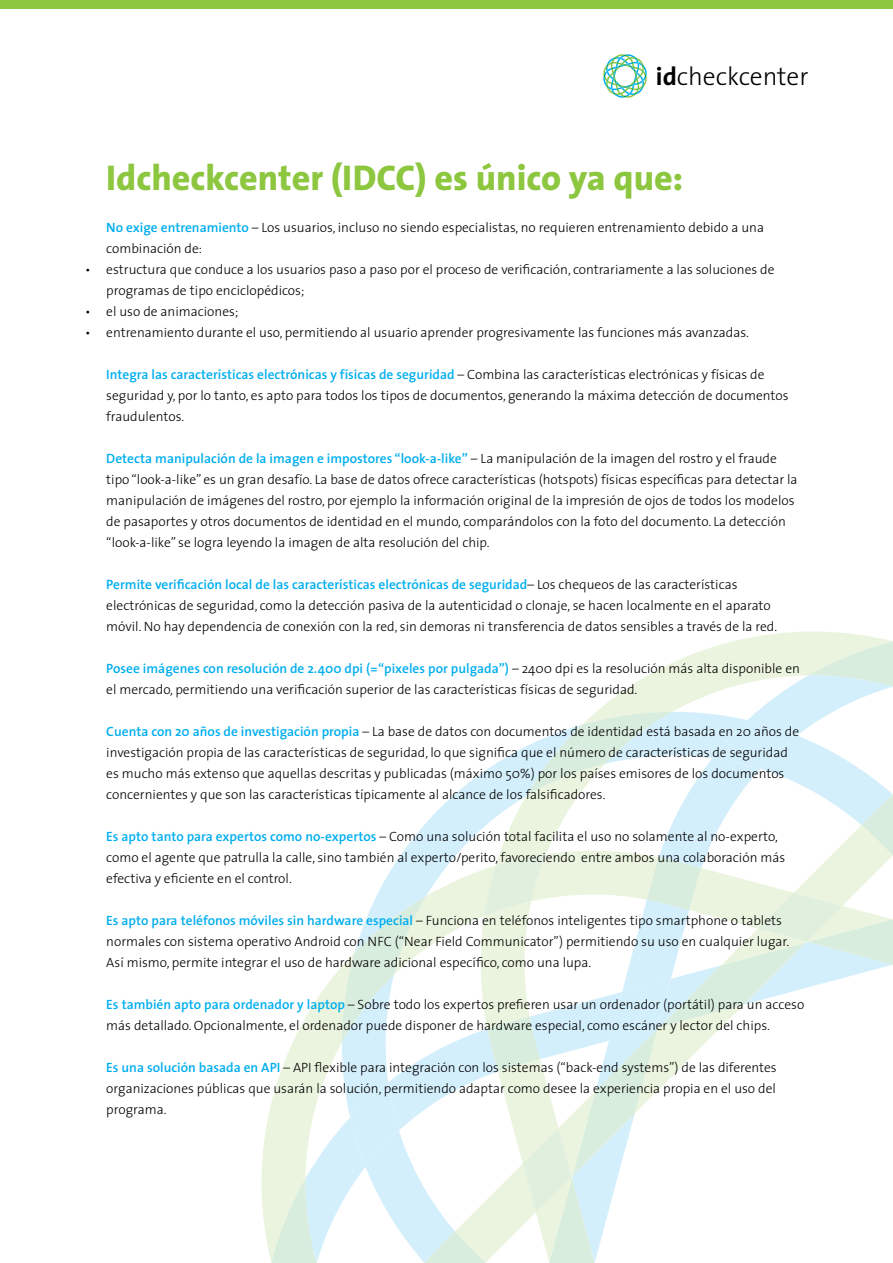
<style>
.page{position:relative;width:893px;height:1263px;background:#fff}
.page>*{position:absolute;margin:0;border:0;box-sizing:border-box;transform-origin:0 0}
.t1{font:800 36px "The Sans";color:#8dc63f}
.t2{font:300 25.5px "The Sans";color:#000}
.t3{font:300 13.5px/21px "The Sans";color:#000}
.s1{font-weight:700}
.s2{font-weight:600;color:#00aeef}
</style>
<div class="page">
<svg style="left:603px;top:54px;width:44px;height:44px"></svg>
<svg style="left:376px;top:824px;width:49px;height:72px;fill:#d4effc"></svg>
<svg style="left:262px;top:967px;width:80px;height:294px"></svg>
<svg style="left:271px;top:1178px;width:46px;height:85px;background:#ddefe2"></svg>
<svg style="left:342px;top:896px;width:83px;height:367px;fill:#d8effc"></svg>
<div style="left:0;top:0;width:893px;height:9px;background:#8dc63f"></div>
<svg style="left:425px;top:631px;width:468px;height:632px"></svg>
<h2 class="t2" style="left:656px;top:55px;width:154px"><span class="s1">id</span>checkcenter</h2>
<h1 class="t1" style="left:106px;top:148px;width:578px">Idcheckcenter (IDCC) es único ya que:</h1>
<p class="t3" style="left:106px;top:217px;width:659px"><span class="s2">No exige entrenamiento</span> – Los usuarios, incluso no siendo especialistas, no requieren entrenamiento debido a una combinación de:</p>
<p class="t3" style="left:106px;top:259px;width:670px;text-indent:-21px">• estructura que conduce a los usuarios paso a paso por el proceso de verificación, contrariamente a las soluciones de programas de tipo enciclopédicos;</p>
<p class="t3" style="left:85px;top:301px;width:155px">• el uso de animaciones;</p>
<p class="t3" style="left:85px;top:322px;width:665px">• entrenamiento durante el uso, permitiendo al usuario aprender progresivamente las funciones más avanzadas.</p>
<p class="t3" style="left:106px;top:364px;width:684px"><span class="s2">Integra las características electrónicas y físicas de seguridad</span> – Combina las características electrónicas y físicas de seguridad y, por lo tanto, es apto para todos los tipos de documentos, generando la máxima detección de documentos fraudulentos.</p>
<p class="t3" style="left:106px;top:448px;width:693px"><span class="s2">Detecta manipulación de la imagen e impostores “look-a-like”</span> – La manipulación de la imagen del rostro y el fraude tipo “look-a-like” es un gran desafío. La base de datos ofrece características (hotspots) físicas específicas para detectar la manipulación de imágenes del rostro, por ejemplo la información original de la impresión de ojos de todos los modelos de pasaportes y otros documentos de identidad en el mundo, comparándolos con la foto del documento. La detección “look-a-like” se logra leyendo la imagen de alta resolución del chip.</p>
<p class="t3" style="left:106px;top:574px;width:672px"><span class="s2">Permite verificación local de las características electrónicas de seguridad</span>– Los chequeos de las características electrónicas de seguridad, como la detección pasiva de la autenticidad o clonaje, se hacen localmente en el aparato móvil. No hay dependencia de conexión con la red, sin demoras ni transferencia de datos sensibles a través de la red.</p>
<p class="t3" style="left:106px;top:658px;width:695px"><span class="s2">Posee imágenes con resolución de 2.400 dpi (=“pixeles por pulgada”)</span> – 2400 dpi es la resolución más alta disponible en el mercado, permitiendo una verificación superior de las características físicas de seguridad.</p>
<p class="t3" style="left:106px;top:721px;width:694px"><span class="s2">Cuenta con 20 años de investigación propia</span> – La base de datos con documentos de identidad está basada en 20 años de investigación propia de las características de seguridad, lo que significa que el número de características de seguridad es mucho más extenso que aquellas descritas y publicadas (máximo 50%) por los países emisores de los documentos concernientes y que son las características típicamente al alcance de los falsificadores.</p>
<p class="t3" style="left:106px;top:826px;width:680px"><span class="s2">Es apto tanto para expertos como no-expertos</span> – Como una solución total facilita el uso no solamente al no-experto, como el agente que patrulla la calle, sino también al experto/perito, favoreciendo entre ambos una colaboración más efectiva y eficiente en el control.</p>
<p class="t3" style="left:106px;top:910px;width:684px"><span class="s2">Es apto para teléfonos móviles sin hardware especial</span> – Funciona en teléfonos inteligentes tipo smartphone o tablets normales con sistema operativo Android con NFC (“Near Field Communicator”) permitiendo su uso en cualquier lugar.<br>Así mismo, permite integrar el uso de hardware adicional específico, como una lupa.</p>
<p class="t3" style="left:106px;top:994px;width:699px"><span class="s2">Es también apto para ordenador y laptop</span> – Sobre todo los expertos prefieren usar un ordenador (portátil) para un acceso más detallado. Opcionalmente, el ordenador puede disponer de hardware especial, como escáner y lector del chips.</p>
<p class="t3" style="left:106px;top:1057px;width:672px;text-align:justify"><span class="s2">Es una solución basada en API</span> – API flexible para integración con los sistemas (“back-end systems”) de las diferentes organizaciones públicas que usarán la solución, permitiendo adaptar como desee la experiencia propia en el uso del programa.</p>
</div>
